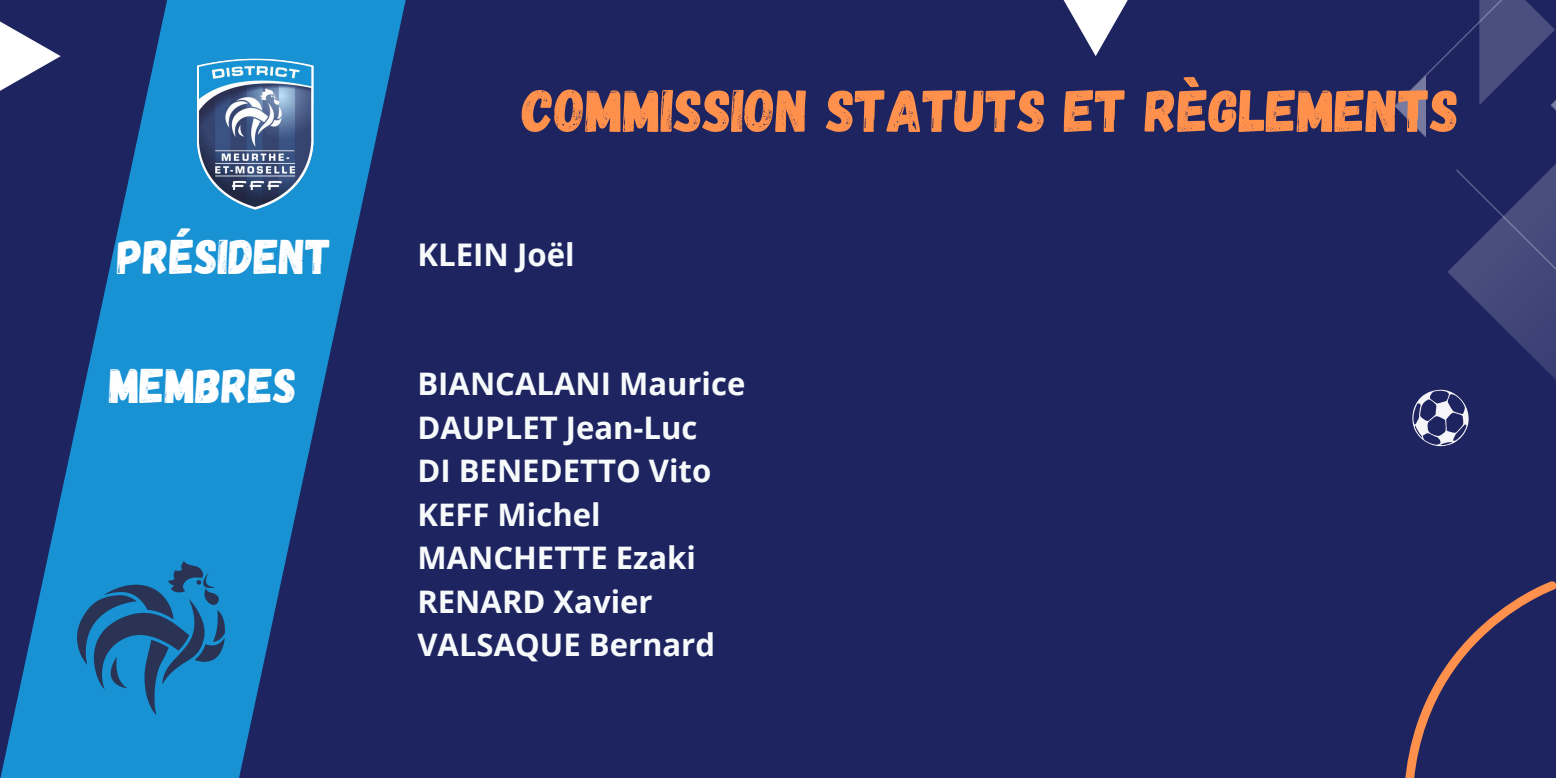
<style>
.page{position:relative;width:1556px;height:778px;background:#fff}
.page>*{position:absolute;margin:0;border:0;box-sizing:border-box;transform-origin:0 0}
.t1{font:60px "Gagalin";color:#ff914d}
.t2{font:48.6px "Gagalin";color:#fff}
.t3{font:700 31.2px "Open Sans";color:#f7fafb}
.t4{font:700 31.05px "Open Sans";color:#f7fafb}
</style>
<div class="page">
<div style="left:0;top:0;width:1555px;height:778px;background:#1e2460"></div>
<svg style="left:0;top:0;width:406px;height:778px;fill:#1992d4"></svg>
<img style="left:191px;top:56px;width:129px;height:155px">
<svg style="left:1405px;top:581px;width:150px;height:197px"></svg>
<img style="left:1394px;top:0;width:161px;height:379px">
<svg style="left:1412px;top:389px;width:57px;height:58px"></svg>
<svg style="left:0;top:21px;width:61px;height:70px"></svg>
<svg style="left:1063px;top:0;width:65px;height:56px"></svg>
<img style="left:78px;top:562px;width:146px;height:152px">
<p class="t2" style="left:117px;top:225px;width:215px">PRÉSIDENT</p>
<p class="t1" style="left:522px;top:72px;width:938px">COMMISSION STATUTS ET RÈGLEMENTS</p>
<p class="t3" style="left:417px;top:233px;width:159px">KLEIN Joël</p>
<p class="t2" style="left:109px;top:354px;width:189px">MEMBRES</p>
<p class="t4" style="left:417px;top:362px;width:329px">BIANCALANI Maurice</p>
<p class="t4" style="left:417px;top:405px;width:282px">DAUPLET Jean-Luc</p>
<p class="t4" style="left:417px;top:449px;width:295px">DI BENEDETTO Vito</p>
<p class="t4" style="left:417px;top:492px;width:185px">KEFF Michel</p>
<p class="t4" style="left:417px;top:536px;width:280px">MANCHETTE Ezaki</p>
<p class="t4" style="left:417px;top:579px;width:237px">RENARD Xavier</p>
<p class="t4" style="left:417px;top:623px;width:299px">VALSAQUE Bernard</p>
</div>
